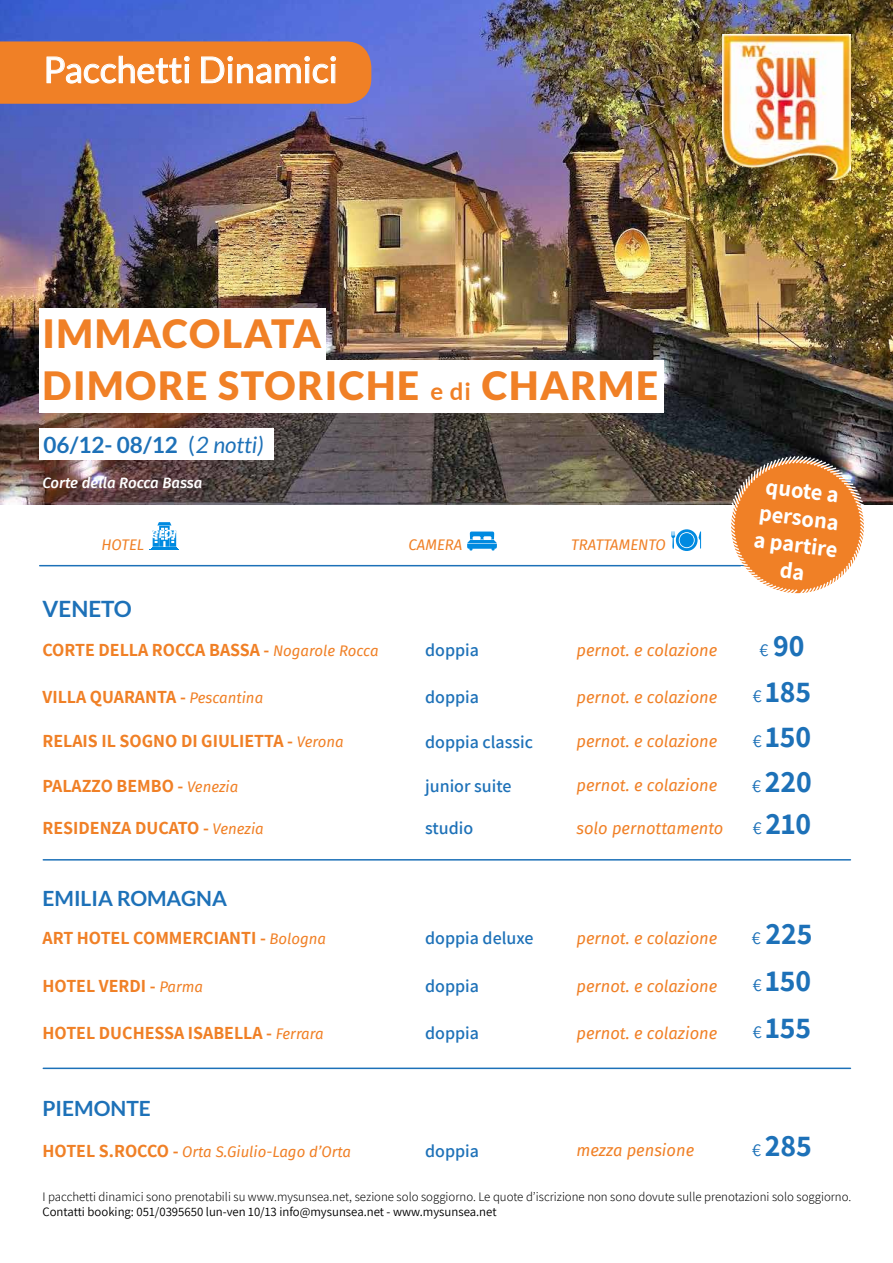
<style>
.page{position:relative;width:893px;height:1263px;background:#fff}
.page>*{position:absolute;margin:0;border:0;box-sizing:border-box;transform-origin:0 0}
.t1{font:900 39px/52.5px "Lato";letter-spacing:.04em;color:#f08026}
.t2{font:36px "Lato";color:#fff}
.t3{font:700 30px/43.3px "Assistant";color:#1d71b8}
.t4{font:700 22.5px "Lato";color:#1d71b8}
.t5{font:700 22.5px/27px "Assistant";color:#fff;text-align:center}
.t6{font:700 21px "Lato";color:#1d71b8}
.t7{font:700 18px "Assistant";color:#f08026}
.t8{font:600 18px "Assistant";color:#1d71b8}
.t9{font:italic 16.5px "Fira Sans";color:#f08026}
.t10{font:italic 15px "Fira Sans";color:#f08026}
.t11{font:italic 500 15px "Fira Sans";color:#fff}
.t12{font:300 12.75px "Assistant";color:#000}
.t13{font:12.75px "Assistant";color:#000}
.s1{font-weight:700;font-size:24px}
.s2{font-weight:400}
.s3{font-weight:400;font-style:italic}
.s4{font-family:"Fira Sans";font-weight:400;font-style:italic;font-size:15px}
.s5{font-weight:400;font-size:18px}
.s6{font-family:"Assistant";font-weight:700;font-style:normal;font-size:18px}
</style>
<div class="page">
<img style="left:0;top:0;width:893px;height:504px">
<svg style="left:0;top:41px;width:371px;height:63px;background:#ed8738"></svg>
<svg style="left:150px;top:522px;width:29px;height:28px"></svg>
<svg style="left:467px;top:531px;width:30px;height:19px"></svg>
<svg style="left:671px;top:529px;width:30px;height:22px"></svg>
<hr style="left:40px;top:565px;width:781px;height:1px;background:#1d71b8">
<img style="left:723px;top:34px;width:127px;height:145px">
<svg style="left:726px;top:454px;width:143px;height:140px"></svg>
<hr style="left:43px;top:859px;width:807px;height:1px;background:#1d71b8">
<hr style="left:43px;top:1067px;width:807px;height:2px;background:#1d71b8">
<div style="left:39px;top:308px;width:286px;height:70px;background:#fff"></div>
<div style="left:39px;top:428px;width:234px;height:32px;background:#fff"></div>
<div style="left:39px;top:360px;width:624px;height:53px;background:#fff"></div>
<h2 class="t2" style="left:44px;top:50px;width:296px">Pacchetti Dinamici</h2>
<h1 class="t1" style="left:43px;top:306px;width:617px">IMMACOLATA<br>DIMORE STORICHE <span class="s1">e di</span> CHARME</h1>
<p class="t4" style="left:44px;top:432px;width:221px">06/12- 08/12 <span class="s2">(</span><span class="s3">2 notti)</span></p>
<p class="t11" style="left:43px;top:470px;width:161px">Corte della Rocca Bassa</p>
<p class="t10" style="left:101px;top:534px;width:44px">HOTEL</p>
<p class="t10" style="left:409px;top:534px;width:55px">CAMERA</p>
<p class="t10" style="left:571px;top:534px;width:96px">TRATTAMENTO</p>
<p class="t4" style="left:43px;top:596px;width:91px">VENETO</p>
<p class="t7" style="left:43px;top:638px;width:337px">CORTE DELLA ROCCA BASSA - <span class="s4">Nogarole Rocca</span></p>
<p class="t8" style="left:425px;top:638px;width:55px">doppia</p>
<p class="t9" style="left:576px;top:638px;width:142px">pernot. e colazione</p>
<p class="t7" style="left:43px;top:685px;width:222px">VILLA QUARANTA - <span class="s4">Pescantina</span></p>
<p class="t8" style="left:425px;top:685px;width:55px">doppia</p>
<p class="t9" style="left:576px;top:685px;width:142px">pernot. e colazione</p>
<p class="t7" style="left:43px;top:729px;width:303px">RELAIS IL SOGNO DI GIULIETTA - <span class="s4">Verona</span></p>
<p class="t7" style="left:43px;top:773px;width:197px">PALAZZO BEMBO - <span class="s4">Venezia</span></p>
<p class="t7" style="left:43px;top:815px;width:223px">RESIDENZA DUCATO - <span class="s4">Venezia</span></p>
<p class="t8" style="left:425px;top:730px;width:109px">doppia classic</p>
<p class="t8" style="left:425px;top:773px;width:88px">junior suite</p>
<p class="t8" style="left:425px;top:816px;width:50px">studio</p>
<p class="t9" style="left:576px;top:729px;width:142px">pernot. e colazione</p>
<p class="t9" style="left:576px;top:773px;width:142px">pernot. e colazione</p>
<p class="t9" style="left:576px;top:815px;width:149px">solo pernottamento</p>
<p class="t6" style="left:43px;top:886px;width:186px">EMILIA ROMAGNA</p>
<p class="t7" style="left:43px;top:926px;width:285px">ART HOTEL COMMERCIANTI - <span class="s4">Bologna</span></p>
<p class="t7" style="left:43px;top:973px;width:162px">HOTEL VERDI - <span class="s4">Parma</span></p>
<p class="t8" style="left:425px;top:926px;width:110px">doppia deluxe</p>
<p class="t8" style="left:425px;top:973px;width:55px">doppia</p>
<p class="t9" style="left:576px;top:926px;width:142px">pernot. e colazione</p>
<p class="t9" style="left:576px;top:974px;width:142px">pernot. e colazione</p>
<p class="t7" style="left:43px;top:1021px;width:283px">HOTEL DUCHESSA ISABELLA - <span class="s4">Ferrara</span></p>
<p class="t8" style="left:425px;top:1021px;width:55px">doppia</p>
<p class="t9" style="left:576px;top:1020px;width:142px">pernot. e colazione</p>
<p class="t5" style="left:762px;top:471px;width:86px;rotate:7deg">quote a persona a partire da</p>
<h3 class="t3" style="left:759px;top:623px;width:47px"><span class="s5">€</span> 90</h3>
<h3 class="t3" style="left:753px;top:669px;width:60px"><span class="s5">€</span> 185</h3>
<h3 class="t3" style="left:752px;top:714px;width:61px;text-align:justify"><span class="s5">€</span> 150 <span class="s5">€</span> 220 <span class="s5">€</span> 210</h3>
<h3 class="t3" style="left:752px;top:909px;width:62px;line-height:47.7px"><span class="s5">€</span> 225 <span class="s5">€</span> 150</h3>
<h3 class="t3" style="left:753px;top:1005px;width:60px"><span class="s5">€</span> 155</h3>
<p class="t6" style="left:43px;top:1096px;width:110px">PIEMONTE</p>
<p class="t10" style="left:43px;top:1140px;width:310px"><span class="s6">HOTEL S.ROCCO -</span> Orta S.Giulio-Lago d’Orta</p>
<p class="t8" style="left:425px;top:1138px;width:55px">doppia</p>
<p class="t9" style="left:576px;top:1138px;width:119px">mezza pensione</p>
<h3 class="t3" style="left:752px;top:1123px;width:61px"><span class="s5">€</span> 285</h3>
<p class="t12" style="left:43px;top:1188px;width:810px">I pacchetti dinamici sono prenotabili su www.mysunsea.net, sezione solo soggiorno. Le quote d’iscrizione non sono dovute sulle prenotazioni solo soggiorno.</p>
<p class="t13" style="left:43px;top:1203px;width:456px">Contatti booking: 051/0395650 lun-ven 10/13 info@mysunsea.net - www.mysunsea.net</p>
</div>
